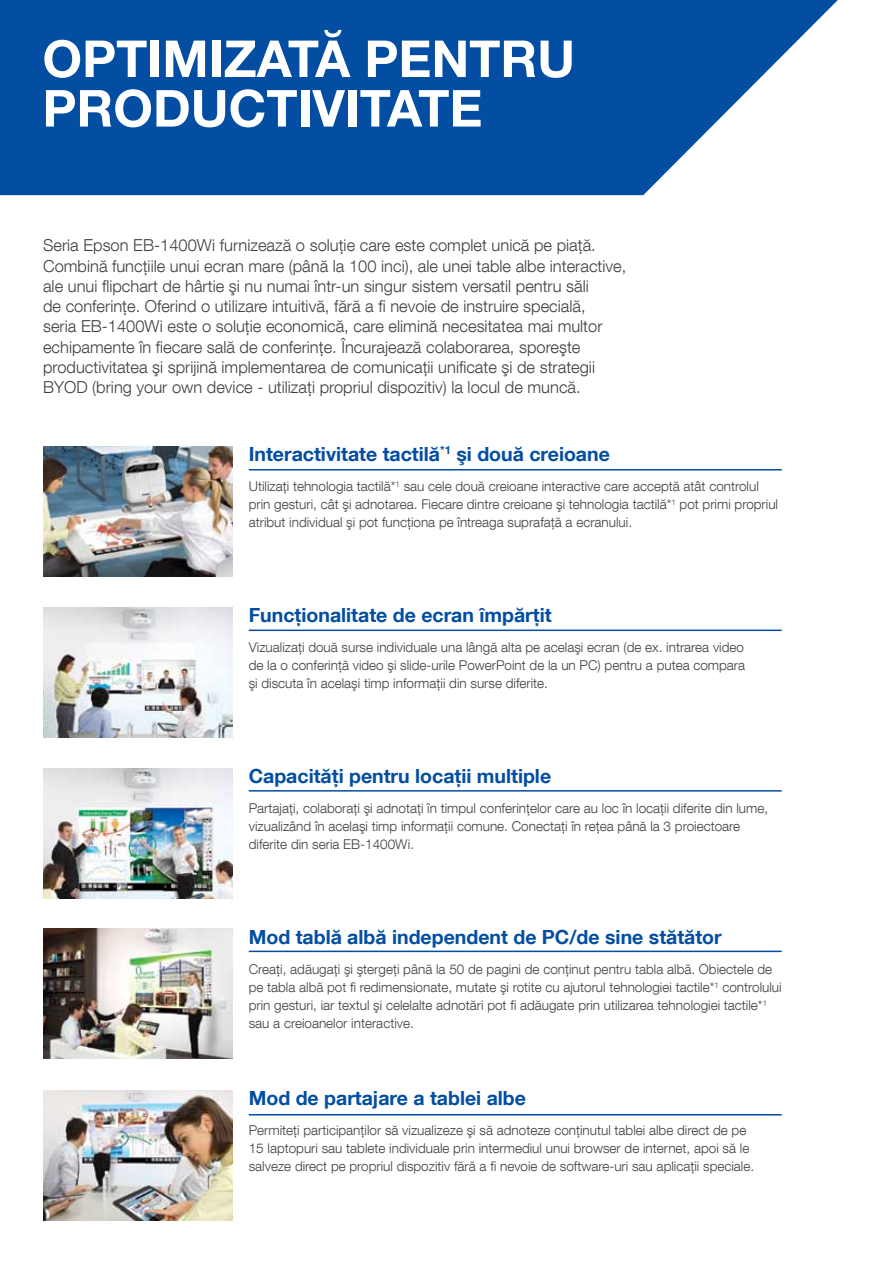
<style>
.page{position:relative;width:893px;height:1263px;background:#fff}
.page>*{position:absolute;margin:0;border:0;box-sizing:border-box;transform-origin:0 0}
.t1{font:700 51px/49.5px "Helvetica Neue LT Com";color:#fff}
.t2{font:700 19.5px "Helvetica Neue LT Com";color:#034ea2}
.t3{font:300 16.5px/20.2px "Helvetica Neue LT Com";color:#414042}
.t4{font:300 13.5px/18px "Helvetica Neue LT Com";color:#414042}
</style>
<div class="page">
<img style="left:43px;top:1091px;width:189px;height:129px">
<svg style="left:0;top:0;width:838px;height:195px;background:#2062ac"></svg>
<hr style="left:249px;top:469px;width:533px;height:1px;background:#034ea2">
<hr style="left:249px;top:629px;width:533px;height:2px;background:#034ea2">
<hr style="left:249px;top:790px;width:533px;height:1px;background:#034ea2">
<hr style="left:249px;top:951px;width:533px;height:1px;background:#034ea2">
<img style="left:43px;top:608px;width:189px;height:129px">
<img style="left:43px;top:769px;width:189px;height:129px">
<img style="left:43px;top:929px;width:189px;height:129px">
<img style="left:43px;top:447px;width:189px;height:129px">
<hr style="left:249px;top:1114px;width:533px;height:1px;background:#034ea2">
<h1 class="t1" style="left:42px;top:33px;width:534px">Optimizată pentru productivitate</h1>
<p class="t3" style="left:43px;top:235px;width:585px">Seria Epson EB-1400Wi furnizează o soluţie care este complet unică pe piaţă.<br>Combină funcţiile unui ecran mare (până la 100 inci), ale unei table albe interactive, ale unui flipchart de hârtie şi nu numai într-un singur sistem versatil pentru săli<br>de conferinţe. Oferind o utilizare intuitivă, fără a fi nevoie de instruire specială,<br>seria EB‑1400Wi este o soluţie economică, care elimină necesitatea mai multor echipamente în fiecare sală de conferinţe. Încurajează colaborarea, sporeşte productivitatea şi sprijină implementarea de comunicaţii unificate şi de strategii BYOD (bring your own device - utilizaţi propriul dispozitiv) la locul de muncă.</p>
<h2 class="t2" style="left:249px;top:441px;width:363px">Interactivitate tactilă<sup>*1</sup> şi două creioane</h2>
<p class="t4" style="left:249px;top:477px;width:531px">Utilizaţi tehnologia tactilă*<sup>1</sup> sau cele două creioane interactive care acceptă atât controlul prin gesturi, cât şi adnotarea. Fiecare dintre creioane şi tehnologia tactilă*<sup>1</sup> pot primi propriul atribut individual şi pot funcţiona pe întreaga suprafaţă a ecranului.</p>
<h2 class="t2" style="left:249px;top:602px;width:304px">Funcţionalitate de ecran împărţit</h2>
<p class="t4" style="left:249px;top:638px;width:498px;text-align:justify">Vizualizaţi două surse individuale una lângă alta pe acelaşi ecran (de ex. intrarea video de la o conferinţă video şi slide-urile PowerPoint de la un PC) pentru a putea compara şi discuta în acelaşi timp informaţii din surse diferite.</p>
<h2 class="t2" style="left:249px;top:763px;width:304px">Capacităţi pentru locaţii multiple</h2>
<p class="t4" style="left:249px;top:799px;width:521px">Partajaţi, colaboraţi şi adnotaţi în timpul conferinţelor care au loc în locaţii diferite din lume, vizualizând în acelaşi timp informaţii comune. Conectaţi în reţea până la 3 proiectoare diferite din seria EB-1400Wi.</p>
<h2 class="t2" style="left:249px;top:924px;width:475px">Mod tablă albă independent de PC/de sine stătător</h2>
<p class="t4" style="left:249px;top:960px;width:534px">Creaţi, adăugaţi şi ştergeţi până la 50 de pagini de conţinut pentru tabla albă. Obiectele de pe tabla albă pot fi redimensionate, mutate şi rotite cu ajutorul tehnologiei tactile*<sup>1</sup> controlului prin gesturi, iar textul şi celelalte adnotări pot fi adăugate prin utilizarea tehnologiei tactile*<sup>1 </sup>sau a creioanelor interactive.</p>
<h2 class="t2" style="left:249px;top:1085px;width:279px">Mod de partajare a tablei albe</h2>
<p class="t4" style="left:249px;top:1121px;width:507px">Permiteţi participanţilor să vizualizeze şi să adnoteze conţinutul tablei albe direct de pe<br>15 laptopuri sau tablete individuale prin intermediul unui browser de internet, apoi să le salveze direct pe propriul dispozitiv fără a fi nevoie de software-uri sau aplicaţii speciale.</p>
</div>
